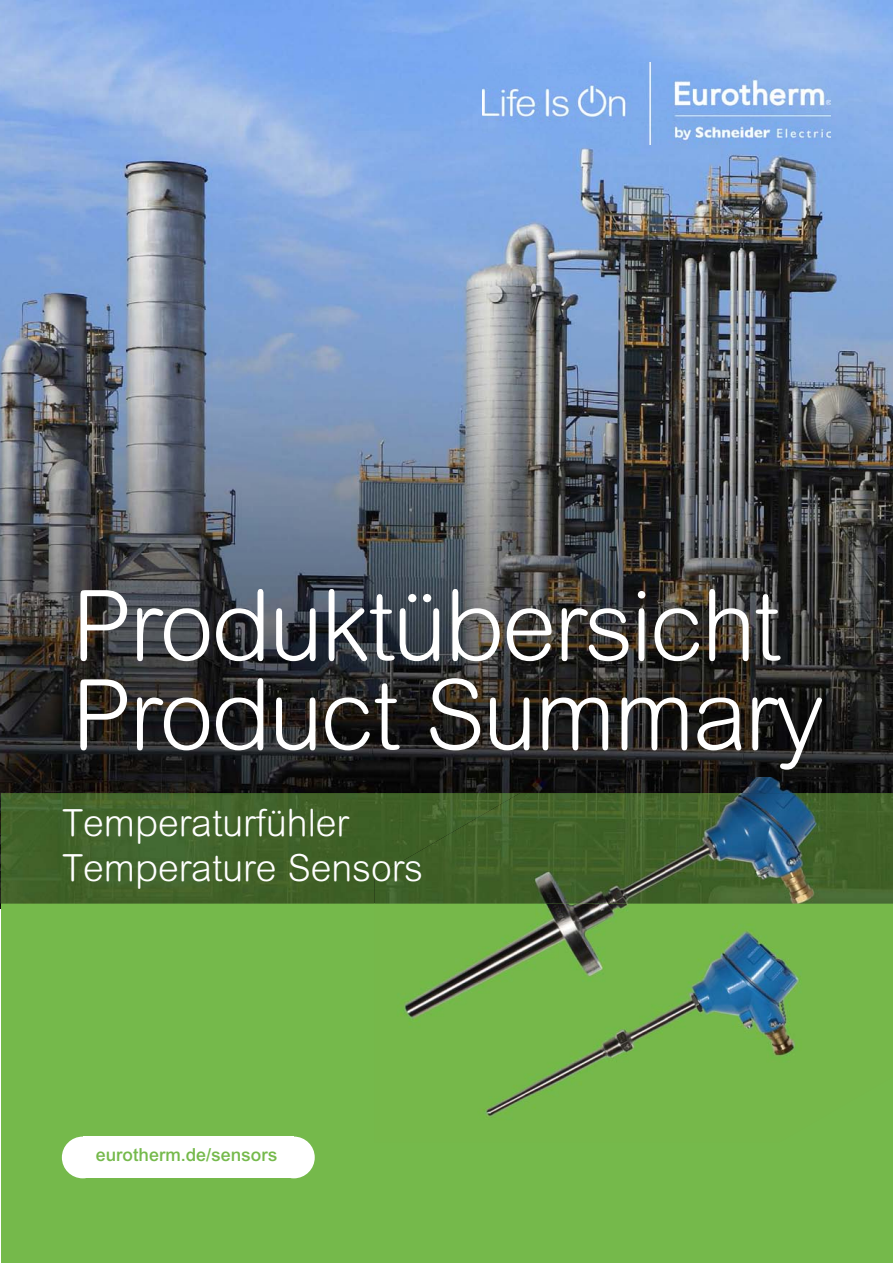
<style>
.page{position:relative;width:893px;height:1263px;background:#fff}
.page>*{position:absolute;margin:0;border:0;box-sizing:border-box;transform-origin:0 0}
.t1{font:300 97.5px/89.2px "Arial Rounded MT Pro";letter-spacing:-.02em;color:#fff}
.t2{font:300 37.5px/45px "Arial Rounded MT Pro";color:#fff}
.t3{font:500 18px "Arial MT Pro";color:#75b94b}
</style>
<div class="page">
<img style="left:1px;top:0;width:892px;height:793px">
<div style="left:1px;top:904px;width:892px;height:359px;background:#75b94b"></div>
<img style="left:1px;top:793px;width:374px;height:111px">
<img style="left:482px;top:63px;width:348px;height:82px">
<img style="left:520px;top:777px;width:373px;height:16px">
<img style="left:375px;top:793px;width:518px;height:324px">
<div style="left:62px;top:1136px;width:42px;height:42px;background:#fff;border-radius:50%"></div>
<div style="left:273px;top:1136px;width:42px;height:42px;background:#fff;border-radius:50%"></div>
<div style="left:83px;top:1136px;width:210px;height:42px;background:#fff"></div>
<h1 class="t1" style="left:71px;top:591px;width:754px">Produktübersicht<br>Product Summary</h1>
<p class="t2" style="left:62px;top:804px;width:362px">Temperaturfühler<br>Temperature Sensors</p>
<p class="t3" style="left:96px;top:1148px;width:183px">eurotherm.de/sensors</p>
</div>
